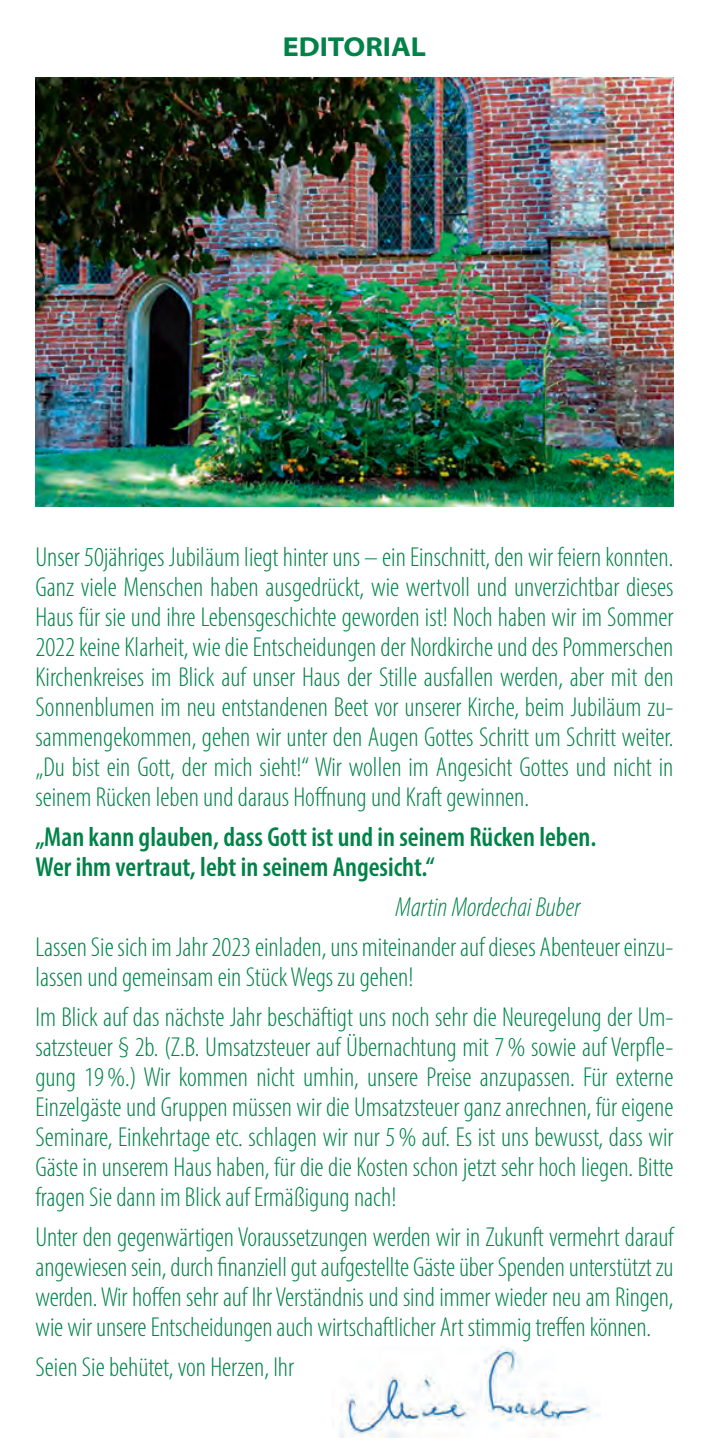
<style>
.page{position:relative;width:709px;height:1453px;background:#fff}
.page>*{position:absolute;margin:0;border:0;box-sizing:border-box;transform-origin:0 0}
.t1{font:300 condensed 27.5px/30px "Myriad Pro";color:#008348;text-align:justify}
.t2{font:600 condensed 27.5px/30px "Myriad Pro";color:#008348}
.t3{font:italic 300 condensed 27.5px "Myriad Pro";color:#008348}
.t4{font:700 semi-expanded 27.5px "Myriad Pro";color:#008348}
</style>
<div class="page">
<img style="left:35px;top:78px;width:638px;height:429px">
<img style="left:332px;top:1346px;width:269px;height:91px">
<p class="t4" style="left:283px;top:29px;width:145px">EDITORIAL</p>
<p class="t1" style="left:35px;top:542px;width:639px">Unser 50jähriges Jubiläum liegt hinter uns – ein Einschnitt, den wir feiern konnten.<br>Ganz viele Menschen haben ausgedrückt, wie wertvoll und unverzichtbar dieses Haus für sie und ihre Lebensgeschichte geworden ist! Noch haben wir im Sommer 2022 keine Klarheit, wie die Entscheidungen der Nordkirche und des Pommerschen Kirchenkreises im Blick auf unser Haus der Stille ausfallen werden, aber mit den Sonnenblumen im neu entstandenen Beet vor unserer Kirche, beim Jubiläum zu&shy;sammengekommen, gehen wir unter den Augen Gottes Schritt um Schritt weiter. „Du bist ein Gott, der mich sieht!“ Wir wollen im Angesicht Gottes und nicht in seinem Rücken leben und daraus Hoffnung und Kraft gewinnen.</p>
<p class="t2" style="left:35px;top:821px;width:562px">„Man kann glauben, dass Gott ist und in seinem Rücken leben.<br>Wer ihm vertraut, lebt in seinem Angesicht.“</p>
<p class="t3" style="left:395px;top:891px;width:186px">Martin Mordechai Buber</p>
<p class="t1" style="left:35px;top:932px;width:639px">Lassen Sie sich im Jahr 2023 einladen, uns miteinander auf dieses Abenteuer einzu&shy;lassen und gemeinsam ein Stück Wegs zu gehen!</p>
<p class="t1" style="left:35px;top:1002px;width:639px">Im Blick auf das nächste Jahr beschäftigt uns noch sehr die Neuregelung der Um&shy;satzsteuer § 2b. (Z.B. Umsatzsteuer auf Übernachtung mit 7 % sowie auf Verpfle&shy;gung 19 %.) Wir kommen nicht umhin, unsere Preise anzupassen. Für externe Einzelgäste und Gruppen müssen wir die Umsatzsteuer ganz anrechnen, für eigene Seminare, Einkehrtage etc. schlagen wir nur 5 % auf. Es ist uns bewusst, dass wir Gäste in unserem Haus haben, für die die Kosten schon jetzt sehr hoch liegen. Bitte fragen Sie dann im Blick auf Ermäßigung nach!</p>
<p class="t1" style="left:35px;top:1221px;width:639px">Unter den gegenwärtigen Voraussetzungen werden wir in Zukunft vermehrt darauf angewiesen sein, durch finanziell gut aufgestellte Gäste über Spenden unterstützt zu werden. Wir hoffen sehr auf Ihr Verständnis und sind immer wieder neu am Ringen, wie wir unsere Entscheidungen auch wirtschaftlicher Art stimmig treffen können.</p>
<p class="t1" style="left:35px;top:1351px;width:260px">Seien Sie behütet, von Herzen, Ihr</p>
</div>
